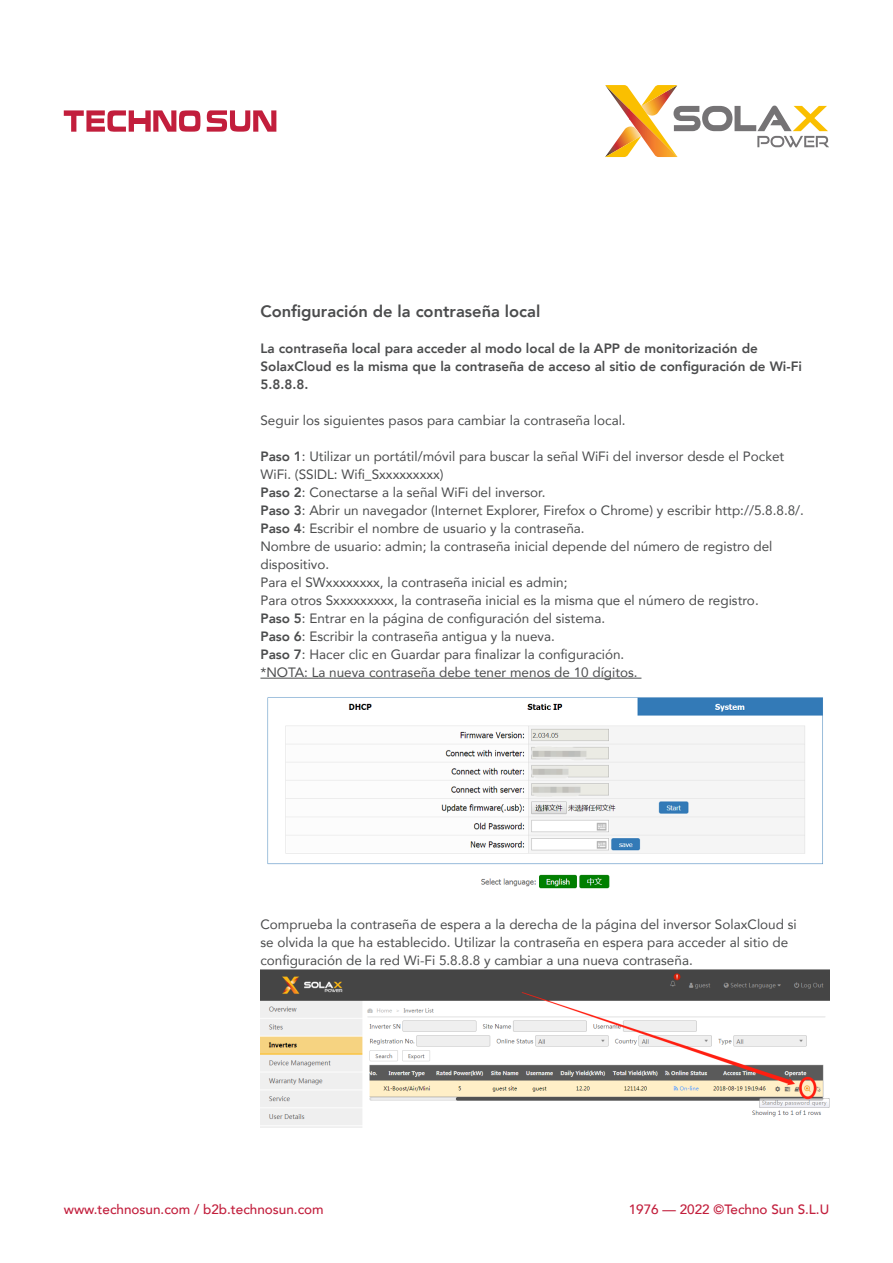
<style>
.page{position:relative;width:893px;height:1263px;background:#fff}
.page>*{position:absolute;margin:0;border:0;box-sizing:border-box;transform-origin:0 0}
.t1{font:800 16.5px "Avenir";color:#4b4c4d}
.t2{font:13.5px/18px "Avenir";color:#4b4c4d}
.t3{font:800 13.5px/18px "Avenir";color:#4b4c4d}
.t4{font:500 13.5px "Avenir";color:#c21e3c}
.s1{font-weight:800}
</style>
<div class="page">
<hr style="left:260px;top:678px;width:381px;height:1px;background:#4b4c4d">
<img style="left:267px;top:697px;width:556px;height:192px">
<img style="left:260px;top:969px;width:569px;height:158px">
<svg style="left:64px;top:110px;width:212px;height:22px"></svg>
<svg style="left:605px;top:85px;width:224px;height:72px"></svg>
<p class="t1" style="left:260px;top:298px;width:281px">Configuración de la contraseña local</p>
<p class="t3" style="left:260px;top:339px;width:543px">La contraseña local para acceder al modo local de la APP de monitorización de<br>SolaxCloud es la misma que la contraseña de acceso al sitio de configuración de Wi-Fi<br>5.8.8.8.</p>
<p class="t2" style="left:260px;top:411px;width:367px">Seguir los siguientes pasos para cambiar la contraseña local.</p>
<p class="t2" style="left:260px;top:447px;width:525px"><span class="s1">Paso 1</span>: Utilizar un portátil/móvil para buscar la señal WiFi del inversor desde el Pocket<br>WiFi. (SSIDL: Wifi_Sxxxxxxxxx)</p>
<p class="t2" style="left:260px;top:483px;width:287px"><span class="s1">Paso 2</span>: Conectarse a la señal WiFi del inversor.</p>
<p class="t2" style="left:260px;top:501px;width:545px"><span class="s1">Paso 3</span>: Abrir un navegador (Internet Explorer, Firefox o Chrome) y escribir http://5.8.8.8/.</p>
<p class="t2" style="left:260px;top:519px;width:326px"><span class="s1">Paso 4</span>: Escribir el nombre de usuario y la contraseña.</p>
<p class="t2" style="left:260px;top:537px;width:514px">Nombre de usuario: admin; la contraseña inicial depende del número de registro del dispositivo.</p>
<p class="t2" style="left:260px;top:573px;width:309px">Para el SWxxxxxxxx, la contraseña inicial es admin;</p>
<p class="t2" style="left:260px;top:591px;width:500px">Para otros Sxxxxxxxxx, la contraseña inicial es la misma que el número de registro.</p>
<p class="t2" style="left:260px;top:609px;width:346px"><span class="s1">Paso 5</span>: Entrar en la página de configuración del sistema.</p>
<p class="t2" style="left:260px;top:627px;width:296px"><span class="s1">Paso 6</span>: Escribir la contraseña antigua y la nueva.</p>
<p class="t2" style="left:260px;top:645px;width:365px"><span class="s1">Paso 7</span>: Hacer clic en Guardar para finalizar la configuración.</p>
<p class="t2" style="left:260px;top:663px;width:379px">*NOTA: La nueva contraseña debe tener menos de 10 dígitos.</p>
<p class="t2" style="left:260px;top:915px;width:538px">Comprueba la contraseña de espera a la derecha de la página del inversor SolaxCloud si se olvida la que ha establecido. Utilizar la contraseña en espera para acceder al sitio de configuración de la red Wi-Fi 5.8.8.8 y cambiar a una nueva contraseña.</p>
<p class="t4" style="left:64px;top:1198px;width:261px">www.technosun.com / b2b.technosun.com</p>
<p class="t4" style="left:629px;top:1198px;width:202px">1976 — 2022 ©Techno Sun S.L.U</p>
</div>
